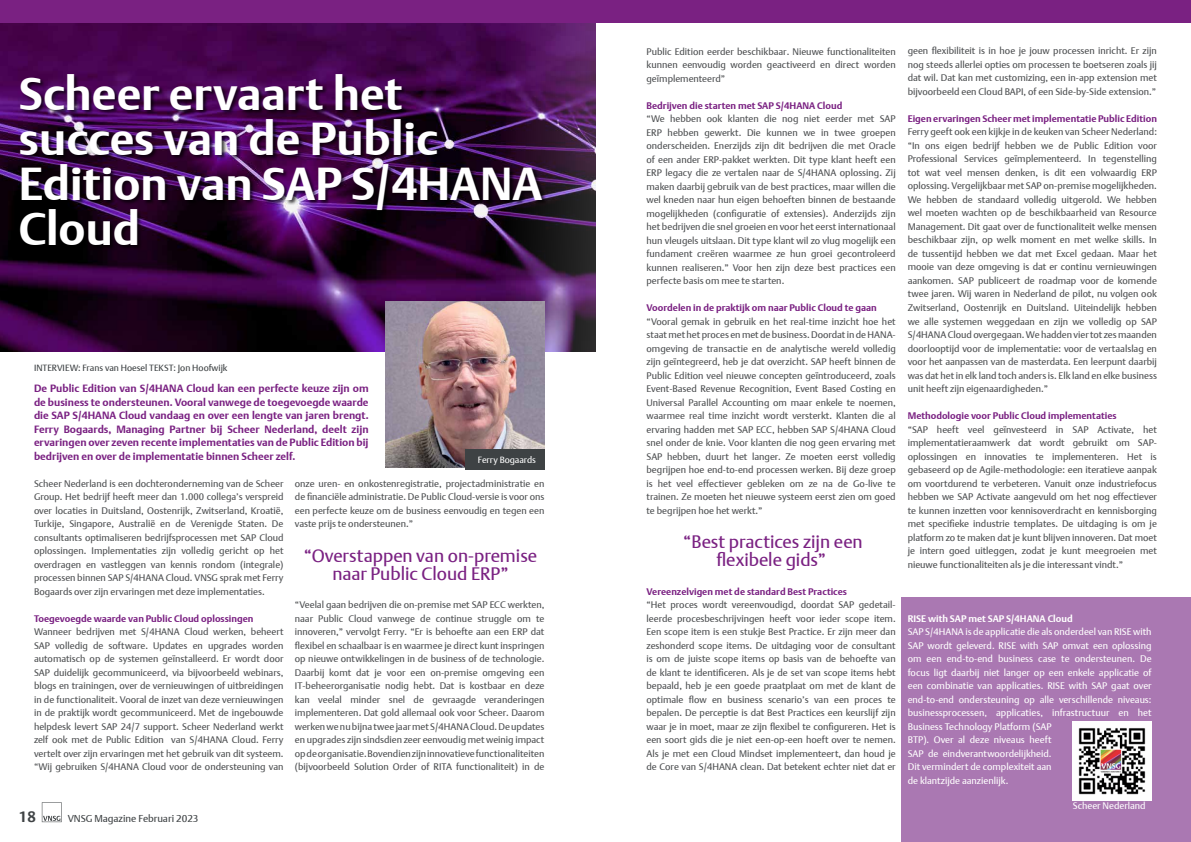
<style>
.page{position:relative;width:1191px;height:842px;background:#fff}
.page>*{position:absolute;margin:0;border:0;box-sizing:border-box;transform-origin:0 0}
.t1{font:700 46px/45px "Agis Argo";color:#fff}
.t2{font:18px/18px "Agis Argo";color:#7a2182;text-align:center}
.t3{font:700 15px "Agis Argo";color:#3e4244}
.t4{font:700 10.5px/13.5px "Agis Argo";color:#7a2182;text-align:justify}
.t5{font:10px "Agis Argo";color:#3e4244}
.t6{font:9.5px/13.5px "Agis Argo";color:#4d4f51;text-align:justify}
.t7{font:9.5px/13.5px "Agis Argo";color:#fff}
.t8{font:700 9.5px "Agis Argo";color:#7a2182}
.t9{font:700 9.5px "Agis Argo";color:#fff}
.t10{font:9px "Agis Argo";color:#3e4244}
.t11{font:9px "Agis Argo";color:#fff}
</style>
<div class="page">
<svg style="left:42px;top:802px;width:20px;height:20px"></svg>
<div style="left:595px;top:0;width:596px;height:23px;background:#7a2182"></div>
<div style="left:901px;top:597px;width:290px;height:245px;background:#aa78b2"></div>
<img style="left:1072px;top:722px;width:79px;height:78px">
<img style="left:0;top:23px;width:595px;height:329px">
<img style="left:386px;top:302px;width:158px;height:166px">
<div style="left:465px;top:449px;width:79px;height:21px;background:#3e4244"></div>
<div style="left:20px;top:74px;width:528px;height:177px;background:#000;opacity:.7"></div>
<div style="left:0;top:0;width:595px;height:23px;background:#7a2182"></div>
<h1 class="t1" style="left:19px;top:71px;width:525px">Scheer ervaart het succes van de Public<br>Edition van SAP S/4HANA<br>Cloud</h1>
<p class="t10" style="left:34px;top:362px;width:195px">INTERVIEW: Frans van Hoesel TEKST: Jon Hoofwijk</p>
<p class="t4" style="left:34px;top:381px;width:336px">De Public Edition van S/4HANA Cloud kan een perfecte keuze zijn om de business te ondersteunen. Vooral vanwege de toegevoegde waarde die SAP S/4HANA Cloud vandaag en over een lengte van jaren brengt.<br>Ferry Bogaards, Managing Partner bij Scheer Nederland, deelt zijn ervaringen over zeven recente implementaties van de Public Edition bij bedrijven en over de implementatie binnen Scheer zelf.</p>
<p class="t11" style="left:478px;top:455px;width:60px">Ferry Bogaards</p>
<p class="t6" style="left:34px;top:476px;width:251px">Scheer Nederland is een dochteronderneming van de Scheer Group. Het bedrijf heeft meer dan 1.000 collega’s verspreid over locaties in Duitsland, Oostenrijk, Zwitserland, Kroatië, Turkije, Singapore, Australië en de Verenigde Staten. De consultants optimaliseren bedrijfsprocessen met SAP Cloud oplossingen. Implementaties zijn volledig gericht op het overdragen en vastleggen van kennis rondom (integrale) processen binnen SAP S/4HANA Cloud. VNSG sprak met Ferry Bogaards over zijn ervaringen met deze implementaties.</p>
<p class="t8" style="left:34px;top:612px;width:221px">Toegevoegde waarde van Public Cloud oplossingen</p>
<p class="t6" style="left:34px;top:625px;width:251px">Wanneer bedrijven met S/4HANA Cloud werken, beheert SAP volledig de software. Updates en upgrades worden automatisch op de systemen geïnstalleerd. Er wordt door SAP duidelijk gecommuniceerd, via bijvoorbeeld webinars, blogs en trainingen, over de vernieuwingen of uitbreidingen in de functionaliteit. Vooral de inzet van deze vernieuwingen in de praktijk wordt gecommuniceerd. Met de ingebouwde helpdesk levert SAP 24/7 support. Scheer Nederland werkt zelf ook met de Public Edition van S/4HANA Cloud. Ferry vertelt over zijn ervaringen met het gebruik van dit systeem. “Wij gebruiken S/4HANA Cloud voor de ondersteuning van</p>
<p class="t6" style="left:295px;top:476px;width:251px">onze uren- en onkostenregistratie, projectadministratie en de financiële administratie. De Public Cloud-versie is voor ons een perfecte keuze om de business eenvoudig en tegen een vaste prijs te ondersteunen.”</p>
<h2 class="t2" style="left:304px;top:546px;width:235px">“Overstappen van on-premise naar Public Cloud ERP”</h2>
<p class="t6" style="left:295px;top:598px;width:251px">“Veelal gaan bedrijven die on-premise met SAP ECC werkten, naar Public Cloud vanwege de continue struggle om te innoveren,” vervolgt Ferry. “Er is behoefte aan een ERP dat flexibel en schaalbaar is en waarmee je direct kunt inspringen op nieuwe ontwikkelingen in de business of de technologie.<br>Daarbij komt dat je voor een on-premise omgeving een IT-beheerorganisatie nodig hebt. Dat is kostbaar en deze kan veelal minder snel de gevraagde veranderingen implementeren. Dat gold allemaal ook voor Scheer. Daarom werken we nu bijna twee jaar met S/4HANA Cloud. De updates en upgrades zijn sindsdien zeer eenvoudig met weinig impact op de organisatie. Bovendien zijn innovatieve functionaliteiten (bijvoorbeeld Solution Order of RITA functionaliteit) in de</p>
<h3 class="t3" style="left:19px;top:807px;width:18px">18</h3>
<p class="t5" style="left:68px;top:812px;width:132px">VNSG Magazine Februari 2023</p>
<p class="t6" style="left:646px;top:44px;width:251px">Public Edition eerder beschikbaar. Nieuwe functionaliteiten kunnen eenvoudig worden geactiveerd en direct worden geïmplementeerd”</p>
<p class="t8" style="left:646px;top:99px;width:197px">Bedrijven die starten met SAP S/4HANA Cloud</p>
<p class="t6" style="left:646px;top:112px;width:251px">“We hebben ook klanten die nog niet eerder met SAP ERP hebben gewerkt. Die kunnen we in twee groepen onderscheiden. Enerzijds zijn dit bedrijven die met Oracle of een ander ERP-pakket werkten. Dit type klant heeft een ERP legacy die ze vertalen naar de S/4HANA oplossing. Zij maken daarbij gebruik van de best practices, maar willen die wel kneden naar hun eigen behoeften binnen de bestaande mogelijkheden (configuratie of extensies). Anderzijds zijn het bedrijven die snel groeien en voor het eerst internationaal hun vleugels uitslaan. Dit type klant wil zo vlug mogelijk een fundament creëren waarmee ze hun groei gecontroleerd kunnen realiseren.” Voor hen zijn deze best practices een perfecte basis om mee te starten.</p>
<p class="t8" style="left:646px;top:302px;width:232px">Voordelen in de praktijk om naar Public Cloud te gaan</p>
<p class="t6" style="left:646px;top:314px;width:251px">“Vooral gemak in gebruik en het real-time inzicht hoe het staat met het proces en met de business. Doordat in de HANA&shy;omgeving de transactie en de analytische wereld volledig zijn geïntegreerd, heb je dat overzicht. SAP heeft binnen de Public Edition veel nieuwe concepten geïntroduceerd, zoals Event-Based Revenue Recognition, Event Based Costing en Universal Parallel Accounting om maar enkele te noemen, waarmee real time inzicht wordt versterkt. Klanten die al ervaring hadden met SAP ECC, hebben SAP S/4HANA Cloud snel onder de knie. Voor klanten die nog geen ervaring met SAP hebben, duurt het langer. Ze moeten eerst volledig begrijpen hoe end-to-end processen werken. Bij deze groep is het veel effectiever gebleken om ze na de Go-live te trainen. Ze moeten het nieuwe systeem eerst zien om goed te begrijpen hoe het werkt.”</p>
<h2 class="t2" style="left:683px;top:533px;width:181px">“Best practices zijn een flexibele gids”</h2>
<p class="t8" style="left:646px;top:585px;width:202px">Vereenzelvigen met de standard Best Practices</p>
<p class="t6" style="left:646px;top:598px;width:251px">“Het proces wordt vereenvoudigd, doordat SAP gedetail&shy;leerde procesbeschrijvingen heeft voor ieder scope item.<br>Een scope item is een stukje Best Practice. Er zijn meer dan zeshonderd scope items. De uitdaging voor de consultant is om de juiste scope items op basis van de behoefte van de klant te identificeren. Als je de set van scope items hebt bepaald, heb je een goede praatplaat om met de klant de optimale flow en business scenario’s van een proces te bepalen. De perceptie is dat Best Practices een keurslijf zijn waar je in moet, maar ze zijn flexibel te configureren. Het is een soort gids die je niet een-op-een hoeft over te nemen.<br>Als je met een Cloud Mindset implementeert, dan houd je de Core van S/4HANA clean. Dat betekent echter niet dat er</p>
<p class="t6" style="left:907px;top:44px;width:251px">geen flexibiliteit is in hoe je jouw processen inricht. Er zijn nog steeds allerlei opties om processen te boetseren zoals jij dat wil. Dat kan met customizing, een in-app extension met bijvoorbeeld een Cloud BAPI, of een Side-by-Side extension.”</p>
<p class="t8" style="left:907px;top:113px;width:251px">Eigen ervaringen Scheer met implementatie Public Edition</p>
<p class="t6" style="left:907px;top:125px;width:251px">Ferry geeft ook een kijkje in de keuken van Scheer Nederland: “In ons eigen bedrijf hebben we de Public Edition voor Professional Services geïmplementeerd. In tegenstelling tot wat veel mensen denken, is dit een volwaardig ERP oplossing. Vergelijkbaar met SAP on-premise mogelijkheden.<br>We hebben de standaard volledig uitgerold. We hebben wel moeten wachten op de beschikbaarheid van Resource Management. Dit gaat over de functionaliteit welke mensen beschikbaar zijn, op welk moment en met welke skills. In de tussentijd hebben we dat met Excel gedaan. Maar het mooie van deze omgeving is dat er continu vernieuwingen aankomen. SAP publiceert de roadmap voor de komende twee jaren. Wij waren in Nederland de pilot, nu volgen ook Zwitserland, Oostenrijk en Duitsland. Uiteindelijk hebben we alle systemen weggedaan en zijn we volledig op SAP S/4HANA Cloud overgegaan. We hadden vier tot zes maanden doorlooptijd voor de implementatie: voor de vertaalslag en voor het aanpassen van de masterdata. Een leerpunt daarbij was dat het in elk land toch anders is. Elk land en elke business unit heeft zijn eigenaardigheden.”</p>
<p class="t8" style="left:907px;top:410px;width:210px">Methodologie voor Public Cloud implementaties</p>
<p class="t6" style="left:907px;top:422px;width:251px">“SAP heeft veel geïnvesteerd in SAP Activate, het implementatieraamwerk dat wordt gebruikt om SAP&shy;oplossingen en innovaties te implementeren. Het is gebaseerd op de Agile-methodologie: een iteratieve aanpak om voortdurend te verbeteren. Vanuit onze industriefocus hebben we SAP Activate aangevuld om het nog effectiever te kunnen inzetten voor kennisoverdracht en kennisborging met specifieke industrie templates. De uitdaging is om je platform zo te maken dat je kunt blijven innoveren. Dat moet je intern goed uitleggen, zodat je kunt meegroeien met nieuwe functionaliteiten als je die interessant vindt.”</p>
<p class="t9" style="left:907px;top:612px;width:166px">RISE with SAP met SAP S/4HANA Cloud</p>
<p class="t7" style="left:907px;top:625px;width:245px">SAP S/4HANA is de applicatie die als onderdeel van RISE with SAP wordt geleverd. RISE with SAP omvat een oplossing om een end-to-end business case te ondersteunen. De focus ligt daarbij niet langer op een enkele applicatie of een combinatie van applicaties. RISE with SAP gaat over end-to-end ondersteuning op alle verschillende niveaus: businessprocessen, applicaties, infrastructuur en het Business Technology Platform (SAP<br>BTP). Over al deze niveaus heeft<br>SAP de eindverantwoordelijkheid.<br>Dit vermindert de complexiteit aan<br>de klantzijde aanzienlijk.</p>
<p class="t7" style="left:1072px;top:798px;width:74px">Scheer Nederland</p>
</div>
